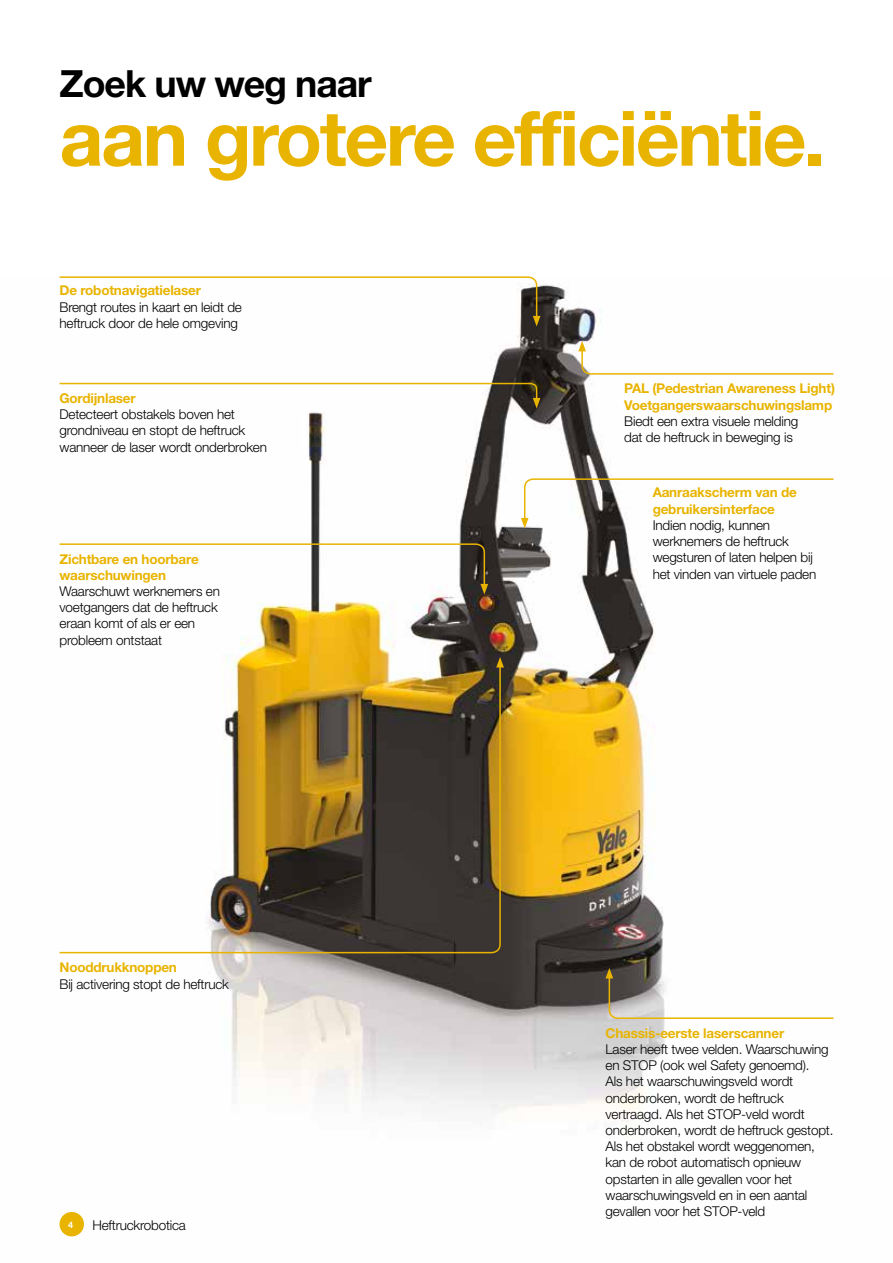
<style>
.page{position:relative;width:893px;height:1263px;background:#fff}
.page>*{position:absolute;margin:0;border:0;box-sizing:border-box;transform-origin:0 0}
.t1{font:700 76.5px "Helvetica Neue";letter-spacing:-.03em;color:#e9b400}
.t2{font:700 37.5px "Helvetica Neue";letter-spacing:-.03em;color:#000}
.t3{font:300 13.5px/16.2px "Helvetica Neue";letter-spacing:-.015em;color:#000}
.t4{font:700 13.5px/16.2px "Helvetica Neue";letter-spacing:-.015em;color:#e9b400}
.t5{font:700 9px "Helvetica Neue";color:#fff}
</style>
<div class="page">
<img style="left:59px;top:284px;width:606px;height:953px">
<div style="left:60px;top:1212px;width:24px;height:24px;background:#e9b400;border-radius:50%"></div>
<svg style="left:59px;top:276px;width:481px;height:50px"></svg>
<svg style="left:59px;top:382px;width:481px;height:26px"></svg>
<svg style="left:605px;top:968px;width:229px;height:52px"></svg>
<svg style="left:578px;top:341px;width:256px;height:34px"></svg>
<svg style="left:59px;top:664px;width:443px;height:290px"></svg>
<svg style="left:496px;top:657px;width:8px;height:10px"></svg>
<svg style="left:59px;top:543px;width:429px;height:51px"></svg>
<svg style="left:521px;top:478px;width:313px;height:50px"></svg>
<h2 class="t2" style="left:60px;top:61px;width:314px">Zoek uw weg naar</h2>
<h1 class="t1" style="left:60px;top:91px;width:767px">aan grotere efficiëntie.</h1>
<p class="t4" style="left:60px;top:282px;width:143px">De robotnavigatielaser</p>
<p class="t3" style="left:60px;top:298px;width:184px">Brengt routes in kaart en leidt de heftruck door de hele omgeving</p>
<p class="t4" style="left:60px;top:390px;width:78px">Gordijnlaser</p>
<p class="t3" style="left:60px;top:406px;width:209px">Detecteert obstakels boven het grondniveau en stopt de heftruck wanneer de laser wordt onderbroken</p>
<p class="t4" style="left:60px;top:550px;width:141px">Zichtbare en hoorbare waarschuwingen</p>
<p class="t3" style="left:60px;top:583px;width:162px">Waarschuwt werknemers en voetgangers dat de heftruck eraan komt of als er een probleem ontstaat</p>
<p class="t4" style="left:60px;top:959px;width:119px">Nooddrukknoppen</p>
<p class="t3" style="left:60px;top:975px;width:171px">Bij activering stopt de heftruck</p>
<p class="t5" style="left:68px;top:1219px;width:7px">4</p>
<p class="t3" style="left:92px;top:1216px;width:95px">Heftruckrobotica</p>
<p class="t4" style="left:624px;top:380px;width:212px">PAL (Pedestrian Awareness Light)<br>Voetgangerswaarschuwingslamp</p>
<p class="t3" style="left:624px;top:413px;width:175px">Biedt een extra visuele melding dat de heftruck in beweging is</p>
<p class="t4" style="left:653px;top:484px;width:146px">Aanraakscherm van de gebruikersinterface</p>
<p class="t3" style="left:653px;top:517px;width:165px">Indien nodig, kunnen werknemers de heftruck wegsturen of laten helpen bij het vinden van virtuele paden</p>
<p class="t4" style="left:605px;top:1024px;width:180px">Chassis-eerste laserscanner</p>
<p class="t3" style="left:605px;top:1041px;width:229px">Laser heeft twee velden. Waarschuwing en STOP (ook wel Safety genoemd).<br>Als het waarschuwingsveld wordt onderbroken, wordt de heftruck vertraagd. Als het STOP-veld wordt onderbroken, wordt de heftruck gestopt.<br>Als het obstakel wordt weggenomen, kan de robot automatisch opnieuw opstarten in alle gevallen voor het waarschuwingsveld en in een aantal gevallen voor het STOP-veld</p>
</div>
